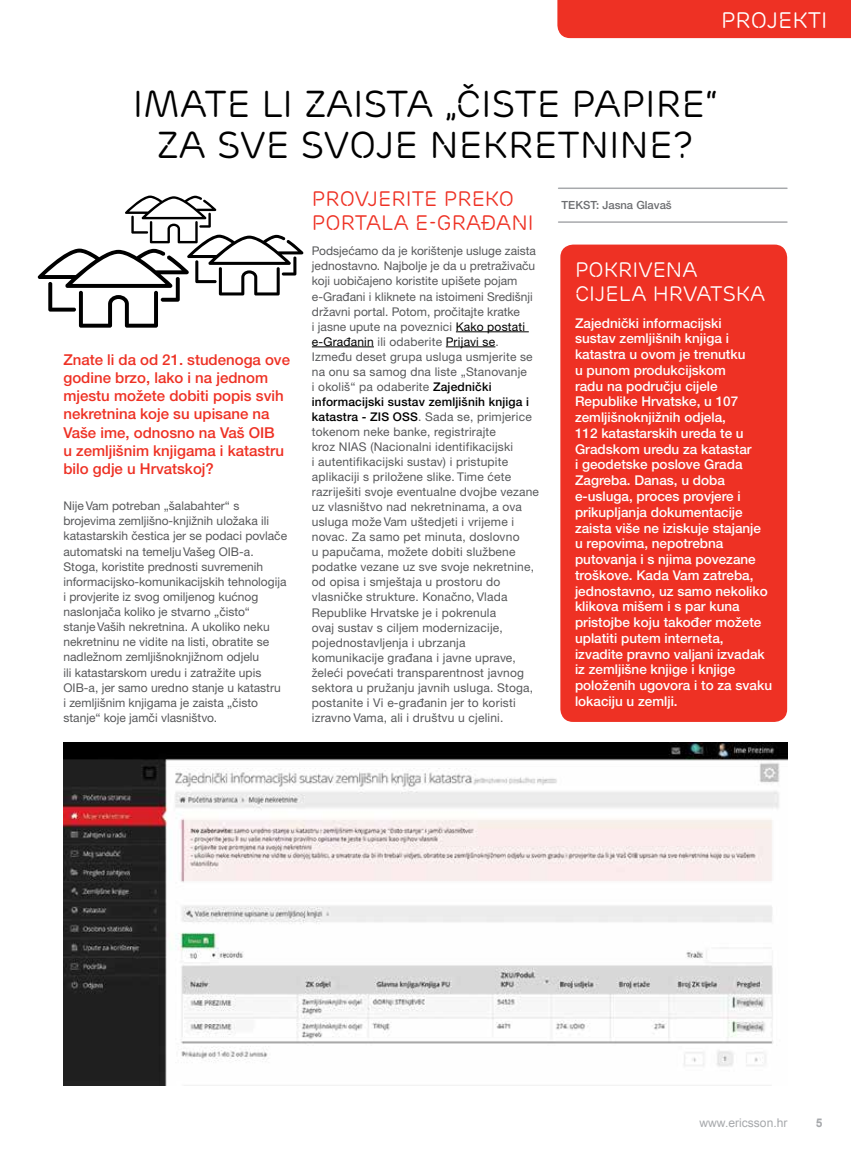
<style>
.page{position:relative;width:851px;height:1149px;background:#fff}
.page>*{position:absolute;margin:0;border:0;box-sizing:border-box;transform-origin:0 0}
.t1{font:37.5px/40.5px "Ericsson Capital";color:#000;text-align:center}
.t2{font:22.5px "Ericsson Capital";color:#fff}
.t3{font:21px/24px "Ericsson Capital";color:#ee3124}
.t4{font:21px/24px "Ericsson Capital";color:#fff}
.t5{font:500 15px/18.1px "Ericsson Sans";color:#ee3124}
.t6{font:500 13.5px/15.8px "Ericsson Sans";color:#fff}
.t7{font:12px/15px "Ericsson Sans";color:#58595b}
.t8{font:12px "Arial";color:#a7a9ac}
.t9{font:700 12px "Arial";color:#a7a9ac}
.t10{font:500 11.25px "Ericsson Sans";color:#6d6e71}
.s1{color:#000}
.s2{font-weight:500;color:#000}
</style>
<div class="page">
<div style="left:560px;top:244px;width:227px;height:477px;background:#ee3124;border-radius:13px"></div>
<hr style="left:456px;top:331px;width:72px;height:1px;background:#000">
<hr style="left:312px;top:346px;width:62px;height:1px;background:#000">
<hr style="left:446px;top:346px;width:49px;height:1px;background:#000">
<div style="left:557px;top:0;width:293px;height:38px;background:#ee3124"></div>
<hr style="left:558px;top:221px;width:228px;height:2px;background:#a7a9ac">
<hr style="left:558px;top:187px;width:228px;height:2px;background:#a7a9ac">
<img style="left:64px;top:742px;width:723px;height:342px">
<svg style="left:38px;top:195px;width:265px;height:132px"></svg>
<h2 class="t2" style="left:721px;top:7px;width:108px">PROJEKTI</h2>
<h1 class="t1" style="left:133px;top:84px;width:586px">IMATE LI ZAISTA „ČISTE PAPIRE“<br>ZA SVE SVOJE NEKRETNINE?</h1>
<p class="t5" style="left:63px;top:350px;width:228px">Znate li da od 21. studenoga ove godine brzo, lako i na jednom mjestu možete dobiti popis svih nekretnina koje su upisane na<br>Vaše ime, odnosno na Vaš OIB<br>u zemljišnim knjigama i katastru bilo gdje u Hrvatskoj?</p>
<p class="t7" style="left:63px;top:498px;width:225px">Nije Vam potreban „šalabahter“ s brojevima zemljišno-knjižnih uložaka ili katastarskih čestica jer se podaci povlače automatski na temelju Vašeg OIB-a.<br>Stoga, koristite prednosti suvremenih informacijsko-komunikacijskih tehnologija i provjerite iz svog omiljenog kućnog naslonjača koliko je stvarno „čisto“<br>stanje Vaših nekretnina. A ukoliko neku nekretninu ne vidite na listi, obratite se nadležnom zemljišnoknjižnom odjelu<br>ili katastarskom uredu i zatražite upis OIB-a, jer samo uredno stanje u katastru<br>i zemljišnim knjigama je zaista „čisto stanje“ koje jamči vlasništvo.</p>
<h3 class="t3" style="left:312px;top:186px;width:223px">PROVJERITE PREKO<br>PORTALA E-GRAĐANI</h3>
<p class="t7" style="left:312px;top:243px;width:228px">Podsjećamo da je korištenje usluge zaista jednostavno. Najbolje je da u pretraživaču koji uobičajeno koristite upišete pojam e-Građani i kliknete na istoimeni Središnji državni portal. Potom, pročitajte kratke<br>i jasne upute na poveznici <span class="s1">Kako postati e-Građanin</span> ili odaberite <span class="s1">Prijavi se</span>.<br>Između deset grupa usluga usmjerite se na onu sa samog dna liste „Stanovanje<br>i okoliš“ pa odaberite <span class="s2">Zajednički informacijski sustav zemljišnih knjiga i katastra - ZIS OSS</span>. Sada se, primjerice tokenom neke banke, registrirajte<br>kroz NIAS (Nacionalni identifikacijski<br>i autentifikacijski sustav) i pristupite aplikaciji s priložene slike. Time ćete razriješiti svoje eventualne dvojbe vezane uz vlasništvo nad nekretninama, a ova usluga može Vam uštedjeti i vrijeme i novac. Za samo pet minuta, doslovno<br>u papučama, možete dobiti službene podatke vezane uz sve svoje nekretnine, od opisa i smještaja u prostoru do vlasničke strukture. Konačno, Vlada Republike Hrvatske je i pokrenula<br>ovaj sustav s ciljem modernizacije, pojednostavljenja i ubrzanja komunikacije građana i javne uprave, želeći povećati transparentnost javnog sektora u pružanju javnih usluga. Stoga, postanite i Vi e-građanin jer to koristi izravno Vama, ali i društvu u cjelini.</p>
<p class="t10" style="left:561px;top:198px;width:112px">TEKST: Jasna Glavaš</p>
<h3 class="t4" style="left:575px;top:258px;width:192px">POKRIVENA<br>CIJELA HRVATSKA</h3>
<p class="t6" style="left:575px;top:315px;width:198px">Zajednički informacijski<br>sustav zemljišnih knjiga i katastra u ovom je trenutku<br>u punom produkcijskom<br>radu na području cijele<br>Republike Hrvatske, u 107 zemljišnoknjižnih odjela,<br>112 katastarskih ureda te u<br>Gradskom uredu za katastar<br>i geodetske poslove Grada<br>Zagreba. Danas, u doba e-usluga, proces provjere i prikupljanja dokumentacije zaista više ne iziskuje stajanje u repovima, nepotrebna putovanja i s njima povezane troškove. Kada Vam zatreba, jednostavno, uz samo nekoliko klikova mišem i s par kuna pristojbe koju također možete uplatiti putem interneta, izvadite pravno valjani izvadak iz zemljišne knjige i knjige položenih ugovora i to za svaku lokaciju u zemlji.</p>
<p class="t8" style="left:699px;top:1114px;width:89px">www.ericsson.hr</p>
<p class="t9" style="left:815px;top:1114px;width:8px">5</p>
</div>
